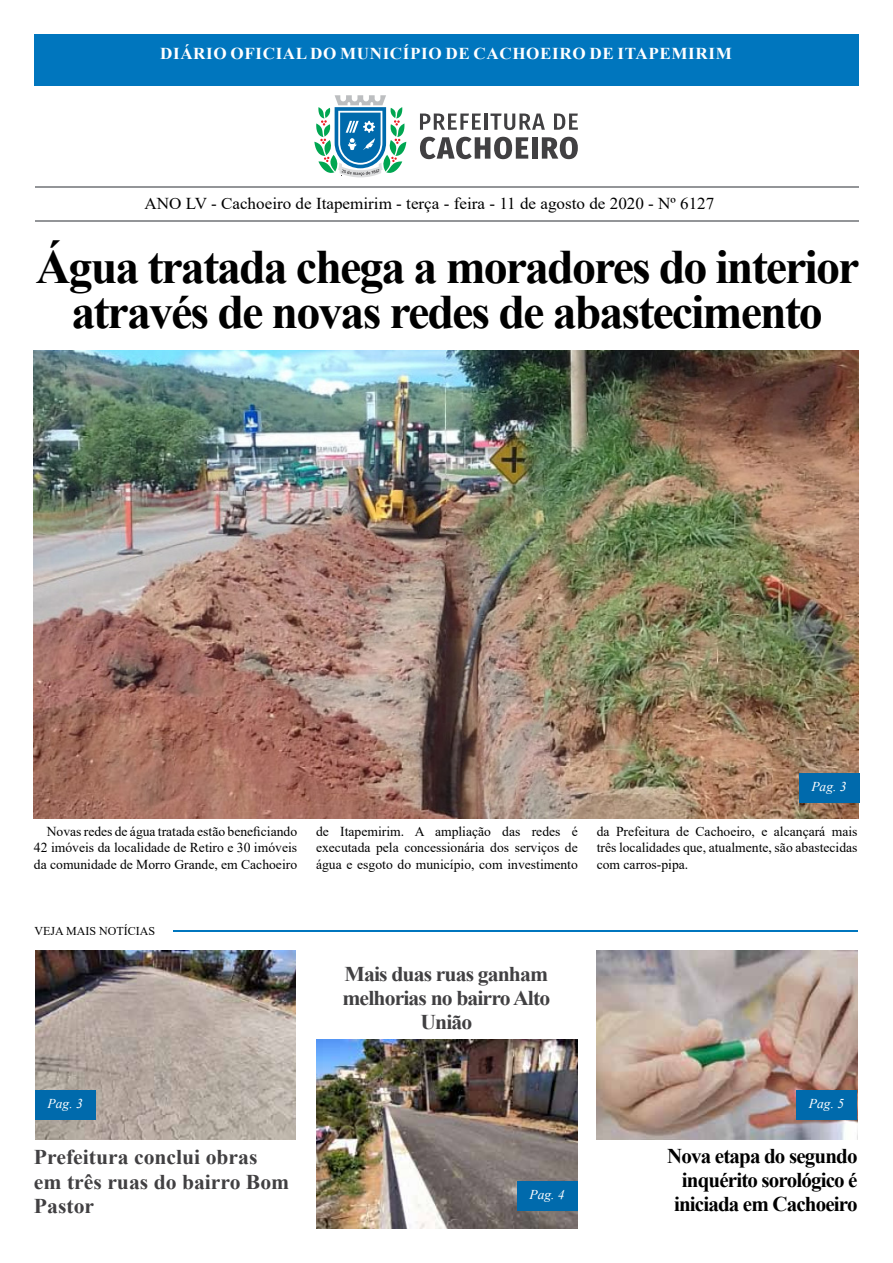
<style>
.page{position:relative;width:893px;height:1263px;background:#fff}
.page>*{position:absolute;margin:0;border:0;box-sizing:border-box;transform-origin:0 0}
.t1{font:700 48px/45px "Times New Roman";letter-spacing:-.04em;color:#000;text-align:center}
.t2{font:700 21px/24px "Times New Roman";letter-spacing:-.04em;color:#000;text-align:right}
.t3{font:700 21px/24.3px "Times New Roman";letter-spacing:-.01em;color:#414042}
.t4{font:700 21px/24.3px "Times New Roman";letter-spacing:-.04em;color:#414042;text-align:center}
.t5{font:16.65px "Times New Roman";color:#000}
.t6{font:700 16.65px "Times New Roman";letter-spacing:.035em;color:#fff}
.t7{font:13.65px/16.4px "Times New Roman";color:#000;text-align:justify}
.t8{font:italic 13.5px "Times New Roman";color:#fff}
.t9{font:12px "Times New Roman";color:#000}
</style>
<div class="page">
<div style="left:34px;top:34px;width:824px;height:52px;background:#0076be"></div>
<img style="left:34px;top:351px;width:824px;height:468px">
<hr style="left:34px;top:186px;width:824px;height:2px;background:#939598">
<hr style="left:35px;top:220px;width:824px;height:2px;background:#939598">
<svg style="left:314px;top:95px;width:92px;height:83px"></svg>
<svg style="left:420px;top:114px;width:61px;height:16px"></svg>
<hr style="left:484px;top:114px;width:3px;height:16px;background:#414042">
<svg style="left:490px;top:114px;width:55px;height:16px"></svg>
<svg style="left:554px;top:114px;width:24px;height:16px"></svg>
<svg style="left:420px;top:137px;width:108px;height:22px"></svg>
<div style="left:532px;top:137px;width:5px;height:22px;background:#414042"></div>
<svg style="left:542px;top:137px;width:36px;height:22px"></svg>
<img style="left:35px;top:951px;width:261px;height:189px">
<img style="left:316px;top:1039px;width:262px;height:189px">
<img style="left:597px;top:951px;width:260px;height:189px">
<hr style="left:173px;top:930px;width:685px;height:2px;background:#0076be">
<div style="left:35px;top:1090px;width:61px;height:29px;background:#006aac"></div>
<div style="left:517px;top:1181px;width:60px;height:29px;background:#006aac"></div>
<div style="left:796px;top:1090px;width:61px;height:29px;background:#006aac"></div>
<div style="left:799px;top:773px;width:60px;height:30px;background:#006aac"></div>
<p class="t6" style="left:160px;top:41px;width:573px">DIÁRIO OFICIAL DO MUNICÍPIO DE CACHOEIRO DE ITAPEMIRIM</p>
<p class="t5" style="left:145px;top:192px;width:571px">ANO LV - Cachoeiro de Itapemirim - terça - feira - 11 de agosto de 2020 - Nº 6127</p>
<h1 class="t1" style="left:36px;top:243px;width:825px">Água tratada chega a moradores do interior através de novas redes de abastecimento</h1>
<p class="t8" style="left:811px;top:778px;width:37px">Pag. 3</p>
<p class="t7" style="left:34px;top:823px;width:265px;text-indent:13px">Novas redes de água tratada estão beneficiando 42 imóveis da localidade de Retiro e 30 imóveis da comunidade de Morro Grande, em Cachoeiro</p>
<p class="t7" style="left:316px;top:823px;width:263px">de Itapemirim. A ampliação das redes é executada pela concessionária dos serviços de água e esgoto do município, com investimento</p>
<p class="t7" style="left:597px;top:823px;width:262px">da Prefeitura de Cachoeiro, e alcançará mais três localidades que, atualmente, são abastecidas com carros-pipa.</p>
<p class="t9" style="left:35px;top:923px;width:122px">VEJA MAIS NOTÍCIAS</p>
<p class="t8" style="left:48px;top:1094px;width:37px">Pag. 3</p>
<h2 class="t3" style="left:34px;top:1144px;width:257px">Prefeitura conclui obras em três ruas do bairro Bom<br>Pastor</h2>
<h2 class="t4" style="left:342px;top:961px;width:209px">Mais duas ruas ganham melhorias no bairro Alto<br>União</h2>
<p class="t8" style="left:529px;top:1185px;width:37px">Pag. 4</p>
<p class="t8" style="left:809px;top:1094px;width:37px">Pag. 5</p>
<h2 class="t2" style="left:667px;top:1143px;width:192px">Nova etapa do segundo inquérito sorológico é iniciada em Cachoeiro</h2>
</div>
